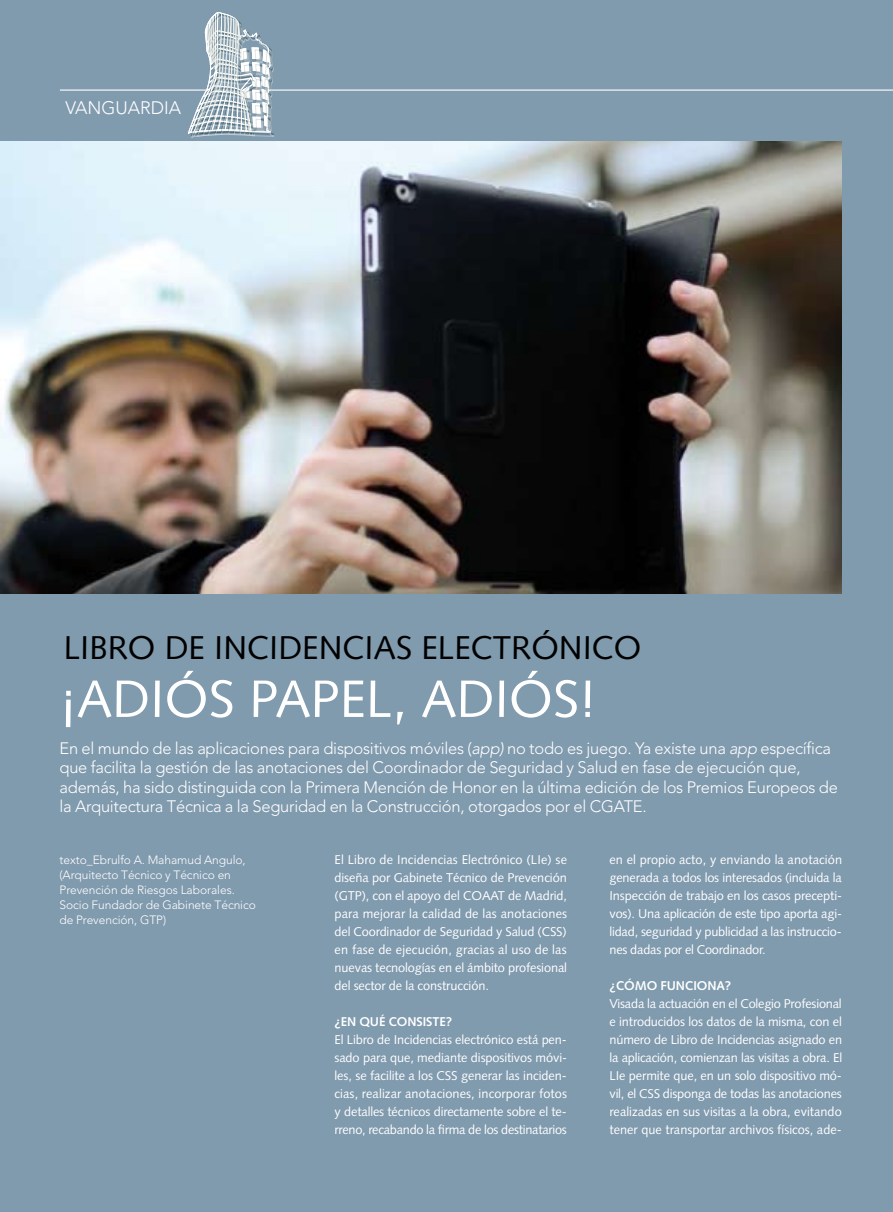
<style>
.page{position:relative;width:893px;height:1212px;background:#809aae}
.page>*{position:absolute;margin:0;border:0;box-sizing:border-box;transform-origin:0 0}
.t1{font:52.5px "Syntax";color:#fff}
.t2{font:33px "Syntax";color:#000}
.t3{font:300 18px "Avenir";color:#fff}
.t4{font:300 16.5px/19.5px "Avenir";letter-spacing:-.015em;color:#fff}
.t5{font:12.75px/18px "Syntax";letter-spacing:-.01em;color:#fff;text-align:justify}
.t6{font:700 12.75px "Syntax";letter-spacing:-.005em;color:#fff}
.t7{font:300 12px/15px "Avenir";letter-spacing:-.005em;color:#fff}
.s1{font-style:italic}
</style>
<div class="page">
<img style="left:0;top:142px;width:842px;height:452px">
<hr style="left:268px;top:90px;width:625px;height:1px;background:#fff">
<hr style="left:60px;top:90px;width:147px;height:1px;background:#fff">
<svg style="left:188px;top:12px;width:87px;height:126px"></svg>
<h3 class="t3" style="left:65px;top:97px;width:117px">VANGUARDIA</h3>
<h2 class="t2" style="left:64px;top:628px;width:297px">li bro de i nci dencias</h2>
<h2 class="t2" style="left:421px;top:628px;width:19px">elect</h2>
<h2 class="t2" style="left:511px;top:628px;width:91px">rónico</h2>
<h1 class="t1" style="left:60px;top:668px;width:219px">¡Adiós papel</h1>
<h1 class="t1" style="left:392px;top:668px;width:206px">, adiós!</h1>
<p class="t4" style="left:60px;top:738px;width:780px">En el mundo de las aplicaciones para dispositivos móviles (<span class="s1">app)</span> no todo es juego. Ya existe una <span class="s1">app</span> específica que facilita la gestión de las anotaciones del Coordinador de Seguridad y Salud en fase de ejecución que, además, ha sido distinguida con la Primera Mención de Honor en la última edición de los Premios Europeos de la Arquitectura Técnica a la Seguridad en la Construcción, otorgados por el CGATE.</p>
<p class="t7" style="left:60px;top:852px;width:198px">texto_Ebrulfo A. Mahamud Angulo, (Arquitecto Técnico y Técnico en<br>Prevención de Riesgos Laborales.<br>Socio Fundador de Gabinete Técnico de Prevención, GTP)</p>
<p class="t5" style="left:334px;top:851px;width:234px">El Libro de Incidencias Electrónico (LIe) se diseña por Gabinete Técnico de Prevención (GTP), con el apoyo del COAAT de Madrid, para mejorar la calidad de las anotaciones del Coordinador de Seguridad y Salud (CSS) en fase de ejecución, gracias al uso de las nuevas tecnologías en el ámbito profesional del sector de la construcción.</p>
<p class="t6" style="left:334px;top:1014px;width:119px">¿EN QUÉ CONSISTE?</p>
<p class="t5" style="left:334px;top:1031px;width:234px">El Libro de Incidencias electrónico está pen&shy;sado para que, mediante dispositivos móvi&shy;les, se facilite a los CSS generar las inciden&shy;cias, realizar anotaciones, incorporar fotos y detalles técnicos directamente sobre el te&shy;rreno, recabando la firma de los destinatarios</p>
<p class="t5" style="left:609px;top:851px;width:234px">en el propio acto, y enviando la anotación generada a todos los interesados (incluida la Inspección de trabajo en los casos precepti&shy;vos). Una aplicación de este tipo aporta agi&shy;lidad, seguridad y publicidad a las instruccio&shy;nes dadas por el Coordinador.</p>
<p class="t6" style="left:609px;top:978px;width:123px">¿CÓMO FUNCIONA?</p>
<p class="t5" style="left:609px;top:995px;width:234px">Visada la actuación en el Colegio Profesional e introducidos los datos de la misma, con el número de Libro de Incidencias asignado en la aplicación, comienzan las visitas a obra. El LIe permite que, en un solo dispositivo mó&shy;vil, el CSS disponga de todas las anotaciones realizadas en sus visitas a la obra, evitando tener que transportar archivos físicos, ade-</p>
</div>
